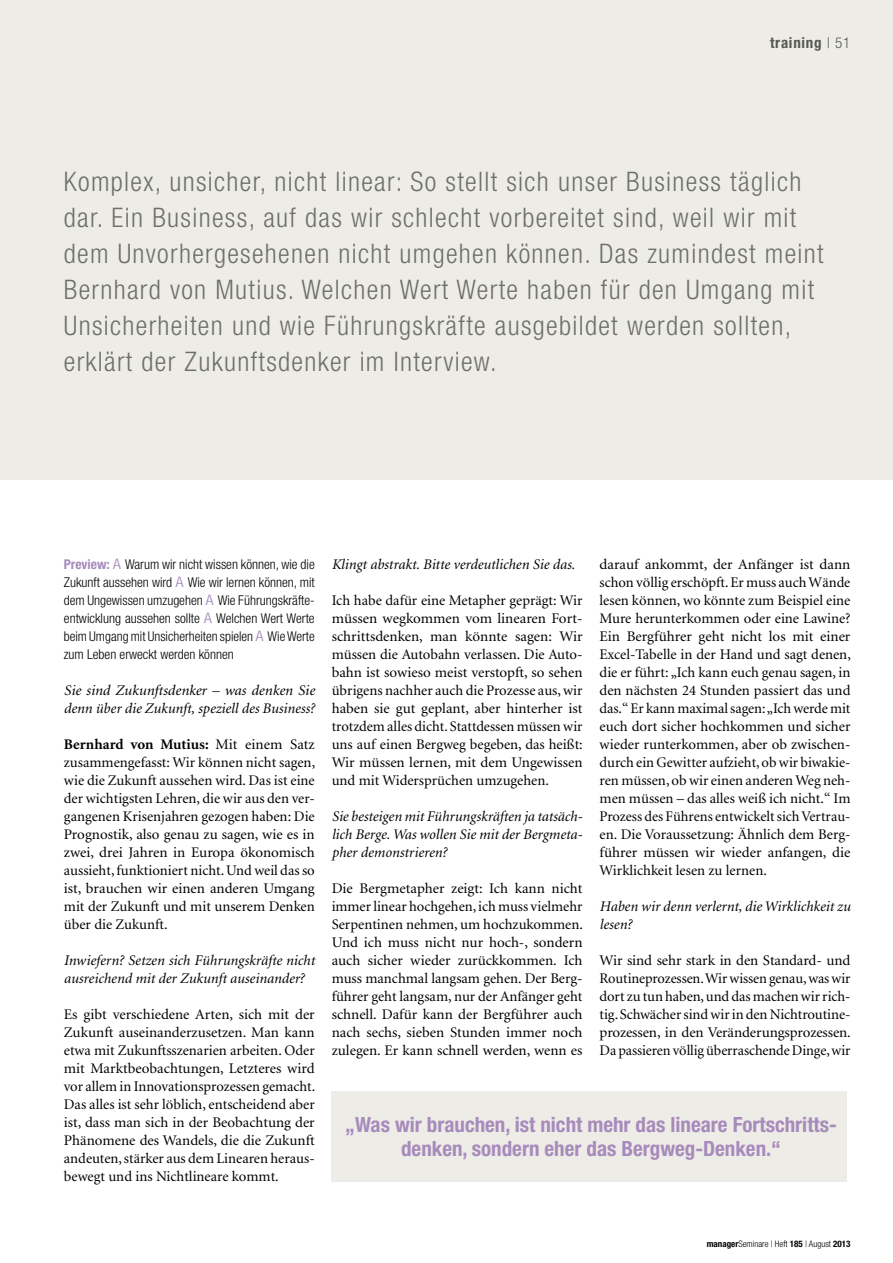
<style>
.page{position:relative;width:893px;height:1263px;background:#fff}
.page>*{position:absolute;margin:0;border:0;box-sizing:border-box;transform-origin:0 0}
.t1{font:300 condensed 27px/36px "Helvetica Neue LT";letter-spacing:.05em;color:#70706b}
.t2{font:700 condensed 21px/24px "Helvetica Neue LT";color:#a78bbc;text-align:center}
.t3{font:700 condensed 15px "Helvetica Neue LT";letter-spacing:.05em;color:#585854}
.t4{font:14.7px/18px "Minion";color:#000;text-align:justify}
.t5{font:italic 14.7px/18px "Minion";color:#000}
.t6{font:300 condensed 13.5px/18px "Helvetica Neue LT";color:#000;text-align:justify}
.t7{font:300 condensed 9px "Helvetica Neue LT";color:#000}
.s1{font-weight:300}
.s2{font-weight:700;color:#a78bbc}
.s3{color:#fff}
.s4{font-weight:700}
</style>
<div class="page">
<div style="left:332px;top:1091px;width:515px;height:90px;background:#edece6"></div>
<div style="left:0;top:0;width:893px;height:479px;background:#edece6"></div>
<p class="t3" style="left:770px;top:33px;width:82px">training <span class="s1">| 51</span></p>
<p class="t1" style="left:64px;top:163px;width:761px">Komplex, unsicher, nicht linear: So stellt sich unser Business täglich dar. Ein Business, auf das wir schlecht vorbereitet sind, weil wir mit dem Unvorhergesehenen nicht umgehen können. Das zumindest meint Bernhard von Mutius. Welchen Wert Werte haben für den Umgang mit Unsicherheiten und wie Führungskräfte ausgebildet werden sollten, erklärt der Zukunftsdenker im Interview.</p>
<p class="t6" style="left:64px;top:555px;width:252px"><span class="s2">Preview:</span> <span class="s3">I</span>Warum wir nicht wissen können, wie die Zukunft aussehen wird <span class="s3">I</span>Wie wir lernen können, mit dem Ungewissen umzugehen <span class="s3">I</span>Wie Führungskräfte&shy;entwicklung aussehen sollte <span class="s3">I</span>Welchen Wert Werte beim Umgang mit Unsicherheiten spielen <span class="s3">I</span>Wie Werte zum Leben erweckt werden können</p>
<p class="t5" style="left:64px;top:682px;width:252px">Sie sind Zukunftsdenker – was denken Sie denn über die Zukunft, speziell des Business?</p>
<p class="t4" style="left:64px;top:736px;width:253px"><span class="s4">Bernhard von Mutius:</span> Mit einem Satz zusammengefasst: Wir können nicht sagen, wie die Zukunft aussehen wird. Das ist eine der wichtigsten Lehren, die wir aus den ver&shy;gangenen Krisenjahren gezogen haben: Die Prognostik, also genau zu sagen, wie es in zwei, drei Jahren in Europa ökonomisch aussieht, funktioniert nicht. Und weil das so ist, brauchen wir einen anderen Umgang mit der Zukunft und mit unserem Denken über die Zukunft.</p>
<p class="t5" style="left:64px;top:952px;width:252px">Inwiefern? Setzen sich Führungskräfte nicht ausreichend mit der Zukunft auseinander?</p>
<p class="t4" style="left:64px;top:1006px;width:253px">Es gibt verschiedene Arten, sich mit der Zukunft auseinanderzusetzen. Man kann etwa mit Zukunftsszenarien arbeiten. Oder mit Marktbeobachtungen, Letzteres wird vor allem in Innovationsprozessen gemacht.<br>Das alles ist sehr löblich, entscheidend aber ist, dass man sich in der Beobachtung der Phänomene des Wandels, die die Zukunft andeuten, stärker aus dem Linearen heraus&shy;bewegt und ins Nichtlineare kommt.</p>
<p class="t5" style="left:332px;top:556px;width:245px">Klingt abstrakt. Bitte verdeutlichen Sie das.</p>
<p class="t4" style="left:332px;top:592px;width:253px">Ich habe dafür eine Metapher geprägt: Wir müssen wegkommen vom linearen Fort&shy;schrittsdenken, man könnte sagen: Wir müssen die Autobahn verlassen. Die Auto&shy;bahn ist sowieso meist verstopft, so sehen übrigens nachher auch die Prozesse aus, wir haben sie gut geplant, aber hinterher ist trotzdem alles dicht. Stattdessen müssen wir uns auf einen Bergweg begeben, das heißt:<br>Wir müssen lernen, mit dem Ungewissen und mit Widersprüchen umzugehen.</p>
<p class="t5" style="left:332px;top:808px;width:252px;text-align:justify">Sie besteigen mit Führungskräften ja tatsäch&shy;lich Berge. Was wollen Sie mit der Bergmeta&shy;pher demonstrieren?</p>
<p class="t4" style="left:332px;top:880px;width:253px">Die Bergmetapher zeigt: Ich kann nicht immer linear hochgehen, ich muss vielmehr Serpentinen nehmen, um hochzukommen.<br>Und ich muss nicht nur hoch-, sondern auch sicher wieder zurückkommen. Ich muss manchmal langsam gehen. Der Berg&shy;führer geht langsam, nur der Anfänger geht schnell. Dafür kann der Bergführer auch nach sechs, sieben Stunden immer noch zulegen. Er kann schnell werden, wenn es</p>
<p class="t4" style="left:600px;top:556px;width:253px">darauf ankommt, der Anfänger ist dann schon völlig erschöpft. Er muss auch Wände lesen können, wo könnte zum Beispiel eine Mure herunterkommen oder eine Lawine?<br>Ein Bergführer geht nicht los mit einer Excel-Tabelle in der Hand und sagt denen, die er führt: „Ich kann euch genau sagen, in den nächsten 24 Stunden passiert das und das.“ Er kann maximal sagen: „Ich werde mit euch dort sicher hochkommen und sicher wieder runterkommen, aber ob zwischen&shy;durch ein Gewitter aufzieht, ob wir biwakie&shy;ren müssen, ob wir einen anderen Weg neh&shy;men müssen – das alles weiß ich nicht.“ Im Prozess des Führens entwickelt sich Vertrau&shy;en. Die Voraussetzung: Ähnlich dem Berg&shy;führer müssen wir wieder anfangen, die Wirklichkeit lesen zu lernen.</p>
<p class="t5" style="left:600px;top:898px;width:252px">Haben wir denn verlernt, die Wirklichkeit zu lesen?</p>
<p class="t4" style="left:600px;top:952px;width:253px">Wir sind sehr stark in den Standard- und Routineprozessen. Wir wissen genau, was wir dort zu tun haben, und das machen wir rich&shy;tig. Schwächer sind wir in den Nichtroutine&shy;prozessen, in den Veränderungsprozessen.<br>Da passieren völlig überraschende Dinge, wir</p>
<h2 class="t2" style="left:345px;top:1112px;width:493px">„Was wir brauchen, ist nicht mehr das lineare Fortschritts&shy;denken, sondern eher das Bergweg-Denken.“</h2>
<p class="t7" style="left:707px;top:1238px;width:145px"><span class="s4">manager</span>Seminare | Heft <span class="s4">185</span> | August <span class="s4">2013</span></p>
</div>
